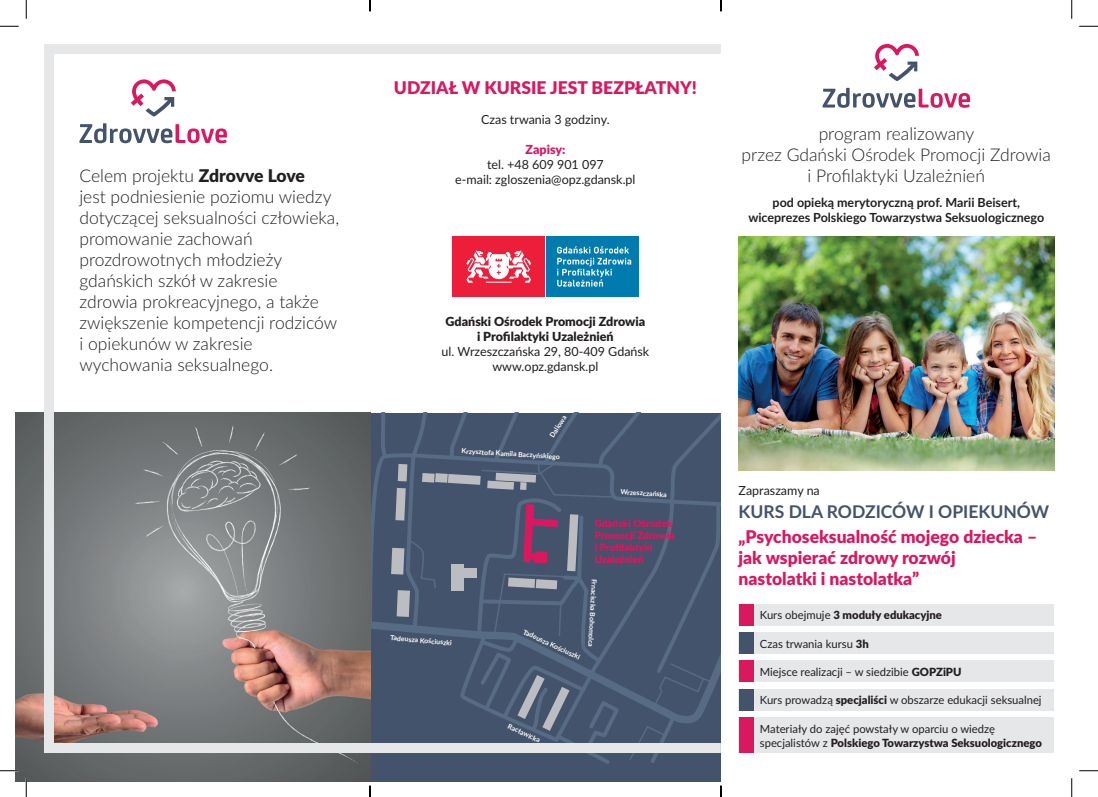
<style>
.page{position:relative;width:1098px;height:797px;background:#fff}
.page>*{position:absolute;margin:0;border:0;box-sizing:border-box;transform-origin:0 0}
.t1{font:300 17.5px/21px "Lato";color:#231f20;text-align:center}
.t2{font:900 17.5px/21px "Lato";color:#d91860}
.t3{font:700 17.5px "Lato";color:#43536b}
.t4{font:12.5px/15px "Lato";color:#231f20;text-align:center}
.t5{font:700 12.5px/15px "Lato";color:#231f20;text-align:center}
.t6{font:900 12.5px/15px "Lato";color:#231f20;text-align:center}
.t7{font:900 12.5px "Lato";color:#d91860}
.t8{font:11.25px/13.5px "Lato";color:#231f20}
.t9{font:900 11.25px "Lato";color:#231f20}
.t10{font:900 10px/12px "Lato";color:#d91860}
.t11{font:700 6.88px "Lato";color:#fff}
.s1{font-weight:900}
.s2{font-weight:400}
</style>
<div class="page">
<div style="left:370px;top:412px;width:351px;height:369px;background:#43536b"></div>
<svg style="left:370px;top:450px;width:9px;height:178px"></svg>
<svg style="left:379px;top:412px;width:336px;height:352px"></svg>
<img style="left:16px;top:412px;width:354px;height:369px">
<img style="left:738px;top:236px;width:316px;height:234px">
<svg style="left:822px;top:88px;width:148px;height:20px"></svg>
<svg style="left:874px;top:44px;width:45px;height:37px"></svg>
<svg style="left:79px;top:123px;width:148px;height:20px"></svg>
<svg style="left:131px;top:79px;width:45px;height:37px"></svg>
<div style="left:738px;top:604px;width:316px;height:21px;background:#e6e7e9"></div>
<div style="left:738px;top:604px;width:15px;height:21px;background:#d91860"></div>
<div style="left:738px;top:661px;width:316px;height:21px;background:#e6e7e9"></div>
<div style="left:738px;top:661px;width:15px;height:21px;background:#d91860"></div>
<div style="left:738px;top:717px;width:316px;height:36px;background:#e6e7e9"></div>
<div style="left:738px;top:717px;width:15px;height:36px;background:#d91860"></div>
<div style="left:738px;top:632px;width:316px;height:21px;background:#e6e7e9"></div>
<div style="left:738px;top:632px;width:15px;height:21px;background:#43536b"></div>
<div style="left:738px;top:689px;width:316px;height:21px;background:#e6e7e9"></div>
<div style="left:738px;top:689px;width:15px;height:21px;background:#43536b"></div>
<div style="left:44px;top:44px;width:682px;height:709px;border:10px solid #e6e7e9"></div>
<div style="left:546px;top:236px;width:92px;height:61px;background:#007bb0"></div>
<div style="left:453px;top:236px;width:92px;height:61px;background:#ed1e3a"></div>
<svg style="left:466px;top:250px;width:65px;height:33px"></svg>
<svg style="left:557px;top:246px;width:74px;height:40px"></svg>
<svg style="left:0;top:25px;width:19px;height:2px"></svg>
<svg style="left:1079px;top:25px;width:19px;height:2px"></svg>
<svg style="left:0;top:770px;width:19px;height:1px"></svg>
<svg style="left:1079px;top:770px;width:19px;height:1px"></svg>
<svg style="left:25px;top:0;width:2px;height:19px"></svg>
<svg style="left:25px;top:778px;width:2px;height:19px"></svg>
<svg style="left:1071px;top:0;width:1px;height:19px"></svg>
<svg style="left:1071px;top:778px;width:1px;height:19px"></svg>
<svg style="left:369px;top:0;width:2px;height:11px"></svg>
<svg style="left:369px;top:785px;width:2px;height:12px"></svg>
<svg style="left:720px;top:0;width:2px;height:11px"></svg>
<svg style="left:720px;top:785px;width:2px;height:12px"></svg>
<p class="t1" style="left:79px;top:165px;width:261px;text-align:left">Celem projektu <span class="s1">Zdrovve Love<br></span>jest podniesienie poziomu wiedzy dotyczącej seksualności człowieka, promowanie zachowań prozdrowotnych młodzieży gdańskich szkół w zakresie zdrowia prokreacyjnego, a także zwiększenie kompetencji rodziców i opiekunów w zakresie wychowania seksualnego.</p>
<p class="t2" style="left:394px;top:76px;width:304px">UDZIAŁ W KURSIE JEST BEZPŁATNY!</p>
<p class="t4" style="left:481px;top:111px;width:130px">Czas trwania 3 godziny.</p>
<p class="t7" style="left:525px;top:140px;width:42px">Zapisy:</p>
<p class="t4" style="left:455px;top:156px;width:182px">tel. +48 609 901 097<br>e-mail: zgloszenia@opz.gdansk.pl</p>
<p class="t6" style="left:446px;top:313px;width:201px">Gdański Ośrodek Promocji Zdrowia i Profilaktyki Uzależnień</p>
<p class="t4" style="left:441px;top:343px;width:209px">ul. Wrzeszczańska 29, 80-409 Gdańsk www.opz.gdansk.pl</p>
<p class="t11" style="left:547px;top:434px;width:26px;rotate:-57deg">Daliowa</p>
<p class="t11" style="left:462px;top:446px;width:100px;rotate:3deg">Krzysztofa Kamila Baczyńskiego</p>
<p class="t11" style="left:621px;top:486px;width:48px;rotate:4deg">Wrzeszczańska</p>
<p class="t10" style="left:595px;top:517px;width:81px">Gdański Ośrodek<br>Promocji Zdrowia i Profilaktyki<br>Uzależnień</p>
<p class="t11" style="left:599px;top:579px;width:70px;rotate:93deg">Frnaciszka Bohomolca</p>
<p class="t11" style="left:391px;top:632px;width:63px;rotate:5deg">Tadeusza Kościuszki</p>
<p class="t11" style="left:526px;top:626px;width:63px;rotate:25deg">Tadeusza Kościuszki</p>
<p class="t11" style="left:510px;top:721px;width:36px;rotate:25deg">Racławicka</p>
<p class="t1" style="left:742px;top:122px;width:311px">program realizowany<br>przez Gdański Ośrodek Promocji Zdrowia i Profilaktyki Uzależnień</p>
<p class="t5" style="left:748px;top:194px;width:297px">pod opieką merytoryczną prof. Marii Beisert, wiceprezes Polskiego Towarzystwa Seksuologicznego</p>
<p class="t4" style="left:738px;top:482px;width:83px">Zapraszamy na</p>
<p class="t3" style="left:738px;top:499px;width:312px">KURS DLA RODZICÓW I OPIEKUNÓW</p>
<p class="t2" style="left:738px;top:525px;width:300px">„Psychoseksualność mojego dziecka – jak wspierać zdrowy rozwój nastolatki i nastolatka”</p>
<p class="t9" style="left:760px;top:606px;width:184px"><span class="s2">Kurs obejmuje</span> 3 moduły edukacyjne</p>
<p class="t8" style="left:760px;top:636px;width:110px">Czas trwania kursu <span class="s1">3h</span></p>
<p class="t8" style="left:760px;top:664px;width:203px">Miejsce realizacji – w siedzibie <span class="s1">GOPZiPU</span></p>
<p class="t8" style="left:760px;top:693px;width:283px">Kurs prowadzą <span class="s1">specjaliści</span> w obszarze edukacji seksualnej</p>
<p class="t8" style="left:760px;top:721px;width:284px">Materiały do zajęć powstały w oparciu o wiedzę specjalistów z <span class="s1">Polskiego Towarzystwa Seksuologicznego</span></p>
</div>
